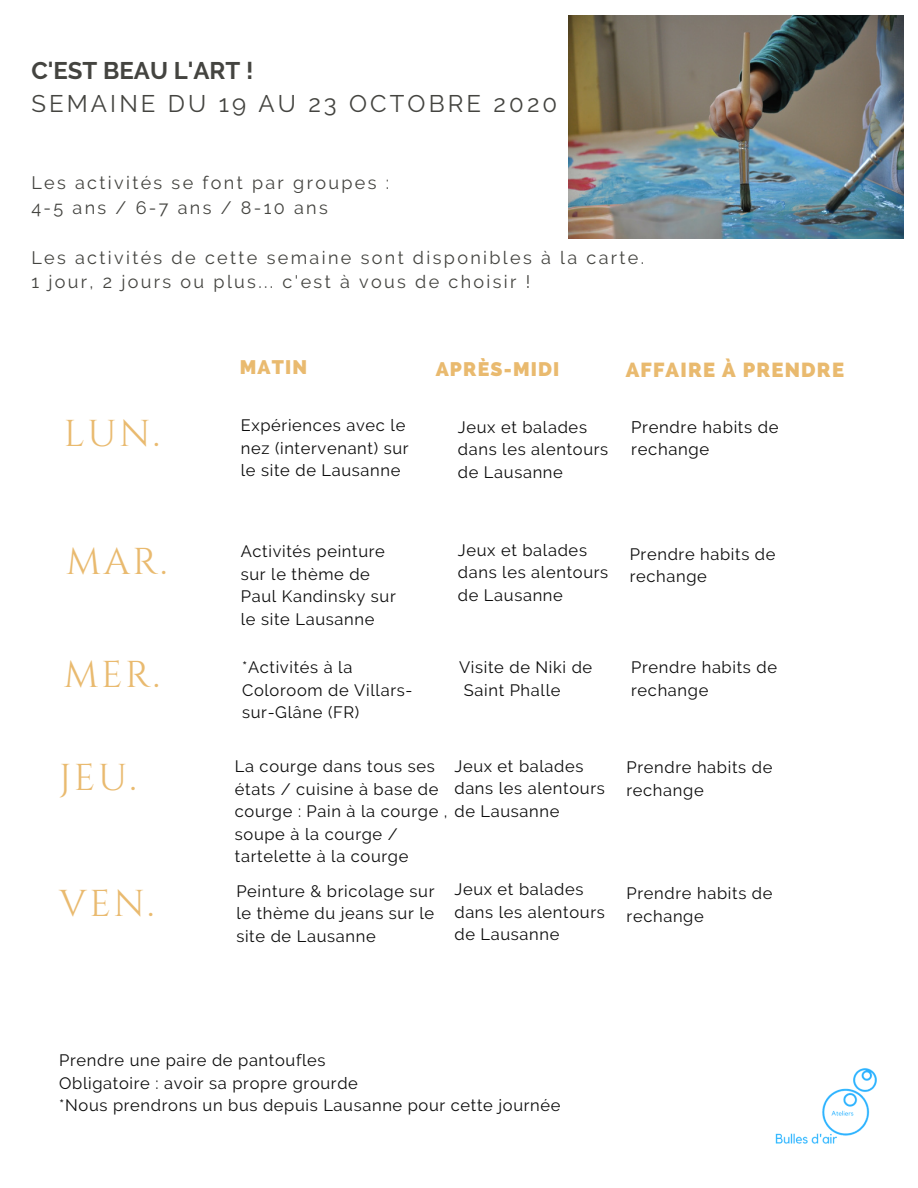
<style>
.page{position:relative;width:918px;height:1188px;background:#fff}
.page>*{position:absolute;margin:0;border:0;box-sizing:border-box;transform-origin:0 0}
.t1{font:37.35px "Cinzel";letter-spacing:.07em;color:#e9ba6f}
.t2{font:24px "Raleway";letter-spacing:.13em;color:#444440}
.t3{font:700 24px "Raleway";color:#444440}
.t4{font:800 20.25px "Raleway";letter-spacing:.06em;color:#e9ba6f}
.t5{font:800 19.5px "Raleway";letter-spacing:.06em;color:#e9ba6f}
.t6{font:18px/24.8px "Raleway";letter-spacing:.13em;color:#444440}
.t7{font:16.65px/22.5px "Raleway";letter-spacing:.04em;color:#0c0c0c}
.t8{font:16.5px/22.5px "Raleway";letter-spacing:.04em;color:#0c0c0c}
</style>
<div class="page">
<img style="left:775px;top:1068px;width:102px;height:76px">
<img style="left:569px;top:16px;width:335px;height:222px">
<h2 class="t3" style="left:31px;top:57px;width:224px">C'EST BEAU L'ART !</h2>
<h2 class="t2" style="left:31px;top:90px;width:527px">SEMAINE DU 19 AU 23 OCTOBRE 2020</h2>
<p class="t6" style="left:31px;top:171px;width:359px">Les activités se font par groupes :<br>4-5 ans / 6-7 ans / 8-10 ans</p>
<p class="t6" style="left:31px;top:245px;width:614px">Les activités de cette semaine sont disponibles à la carte.<br>1 jour, 2 jours ou plus... c'est à vous de choisir !</p>
<h1 class="t1" style="left:64px;top:410px;width:98px">LUN.</h1>
<h1 class="t1" style="left:66px;top:538px;width:103px">MAR.</h1>
<h1 class="t1" style="left:64px;top:651px;width:98px">MER.</h1>
<h1 class="t1" style="left:59px;top:754px;width:79px">JEU.</h1>
<h1 class="t1" style="left:59px;top:880px;width:97px">VEN.</h1>
<p class="t5" style="left:240px;top:356px;width:69px">MATIN</p>
<p class="t8" style="left:241px;top:414px;width:169px">Expériences avec le nez (intervenant) sur le site de Lausanne</p>
<p class="t5" style="left:436px;top:358px;width:125px">APRÈS-MIDI</p>
<p class="t8" style="left:458px;top:416px;width:152px">Jeux et balades dans les alentours de Lausanne</p>
<p class="t4" style="left:626px;top:358px;width:220px">AFFAIRE À PRENDRE</p>
<p class="t7" style="left:631px;top:416px;width:149px">Prendre habits de rechange</p>
<p class="t8" style="left:241px;top:540px;width:157px">Activités peinture sur le thème de<br>Paul Kandinsky sur le site Lausanne</p>
<p class="t8" style="left:458px;top:539px;width:152px">Jeux et balades dans les alentours de Lausanne</p>
<p class="t8" style="left:630px;top:543px;width:147px">Prendre habits de rechange</p>
<p class="t8" style="left:242px;top:656px;width:172px">*Activités à la<br>Coloroom de Villars&shy;sur-Glâne (FR)</p>
<p class="t8" style="left:459px;top:656px;width:135px">Visite de Niki de<br>Saint Phalle</p>
<p class="t8" style="left:631px;top:656px;width:147px">Prendre habits de rechange</p>
<p class="t8" style="left:454px;top:754px;width:152px">Jeux et balades dans les alentours</p>
<p class="t8" style="left:626px;top:756px;width:147px">Prendre habits de rechange</p>
<p class="t8" style="left:235px;top:755px;width:326px">La courge dans tous ses<br>états / cuisine à base de<br>courge : Pain à la courge , de Lausanne soupe à la courge /<br>tartelette à la courge</p>
<p class="t8" style="left:236px;top:880px;width:200px;text-align:justify">Peinture &amp; bricolage sur le thème du jeans sur le site de Lausanne</p>
<p class="t8" style="left:454px;top:878px;width:152px">Jeux et balades dans les alentours de Lausanne</p>
<p class="t8" style="left:627px;top:882px;width:147px">Prendre habits de rechange</p>
<p class="t8" style="left:59px;top:1049px;width:503px">Prendre une paire de pantoufles<br>Obligatoire : avoir sa propre grourde<br>*Nous prendrons un bus depuis Lausanne pour cette journée</p>
</div>
